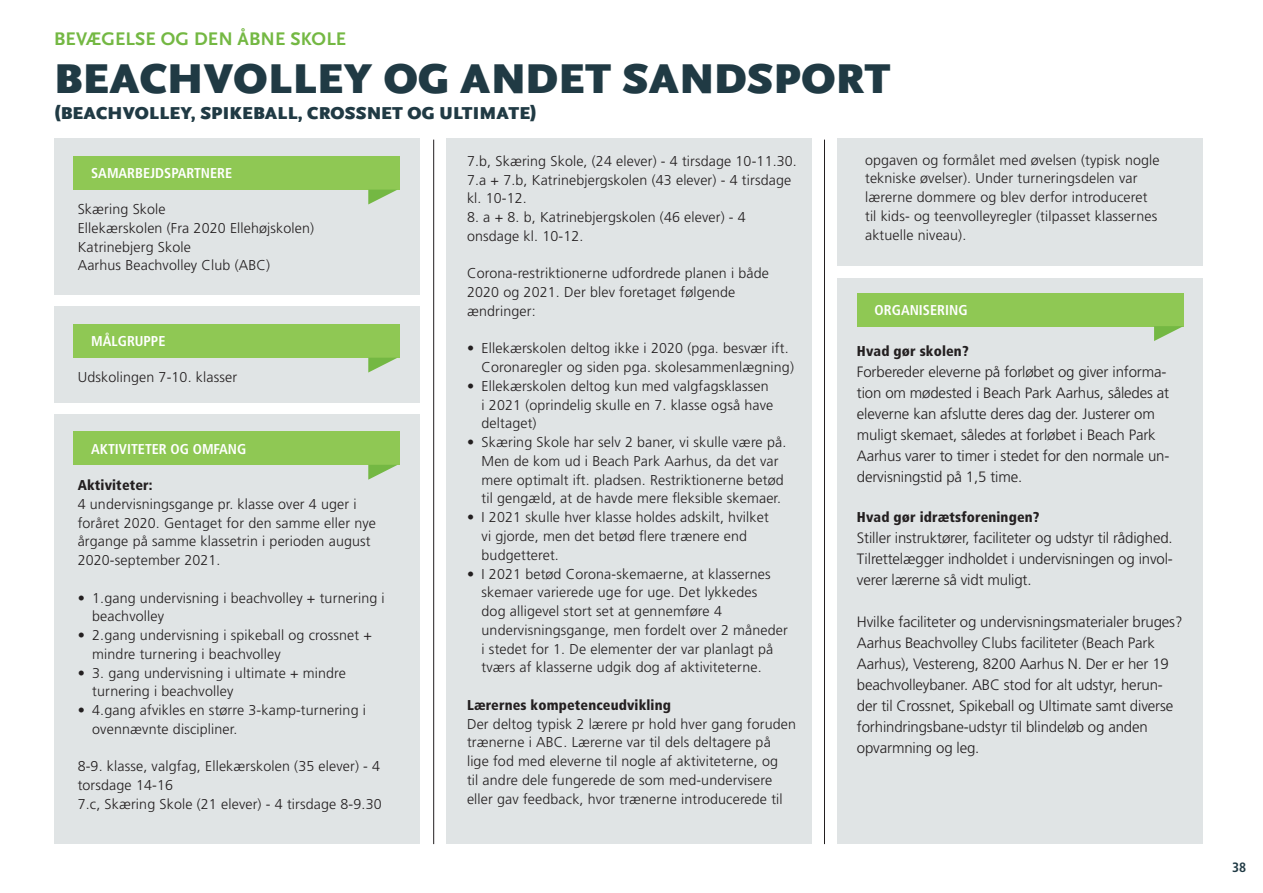
<style>
.page{position:relative;width:1263px;height:893px;background:#fff}
.page>*{position:absolute;margin:0;border:0;box-sizing:border-box;transform-origin:0 0}
.t1{font:900 43.5px "Scala Sans OT";letter-spacing:.01em;color:#203a44}
.t2{font:700 19.05px "Scala Sans OT";letter-spacing:.01em;color:#74b843}
.t3{font:900 18px "Scala Sans OT";letter-spacing:.01em;color:#203a44}
.t4{font:300 15px/21px "Frutiger";letter-spacing:-.01em;color:#231f20}
.t5{font:300 14.25px/18.8px "Frutiger";letter-spacing:.01em;color:#231f20}
.t6{font:900 condensed 14.25px "Frutiger";letter-spacing:.01em;color:#231f20}
.t7{font:700 condensed 14.25px "Frutiger";color:#fff}
.t8{font:700 condensed 13.5px "Frutiger";color:#203a44}
</style>
<div class="page">
<div style="left:54px;top:138px;width:366px;height:156px;background:#e0e4e5"></div>
<div style="left:54px;top:306px;width:366px;height:97px;background:#e0e4e5"></div>
<div style="left:54px;top:415px;width:366px;height:429px;background:#e0e4e5"></div>
<div style="left:446px;top:139px;width:366px;height:705px;background:#e0e4e5"></div>
<div style="left:837px;top:138px;width:366px;height:128px;background:#e0e4e5"></div>
<div style="left:73px;top:156px;width:327px;height:34px;background:#8fc854"></div>
<div style="left:73px;top:324px;width:327px;height:34px;background:#8fc854"></div>
<div style="left:73px;top:431px;width:327px;height:34px;background:#8fc854"></div>
<svg style="left:368px;top:190px;width:29px;height:14px"></svg>
<svg style="left:368px;top:358px;width:29px;height:15px"></svg>
<svg style="left:368px;top:465px;width:29px;height:15px"></svg>
<hr style="left:433px;top:140px;width:1px;height:704px;background:#231f20">
<hr style="left:824px;top:140px;width:1px;height:704px;background:#231f20">
<div style="left:837px;top:279px;width:366px;height:565px;background:#e0e4e5"></div>
<div style="left:857px;top:293px;width:326px;height:33px;background:#8fc854"></div>
<svg style="left:1154px;top:326px;width:29px;height:15px"></svg>
<h2 class="t2" style="left:54px;top:28px;width:294px">BEVÆGELSE OG DEN ÅBNE SKOLE</h2>
<h1 class="t1" style="left:54px;top:54px;width:838px">BEACHVOLLEY OG ANDET SANDSPORT</h1>
<p class="t3" style="left:54px;top:102px;width:484px">(BEACHVOLLEY, SPIKEBALL, CROSSNET OG ULTIMATE)</p>
<p class="t7" style="left:91px;top:165px;width:143px">SAMARBEJDSPARTNERE</p>
<p class="t5" style="left:78px;top:200px;width:238px">Skæring Skole<br>Ellekærskolen (Fra 2020 Ellehøjskolen)<br>Katrinebjerg Skole<br>Aarhus Beachvolley Club (ABC)</p>
<p class="t7" style="left:91px;top:333px;width:76px">MÅLGRUPPE</p>
<p class="t5" style="left:78px;top:368px;width:161px">Udskolingen 7-10. klasser</p>
<p class="t7" style="left:91px;top:440px;width:157px">AKTIVITETER OG OMFANG</p>
<p class="t6" style="left:78px;top:477px;width:76px">Aktiviteter:</p>
<p class="t5" style="left:78px;top:495px;width:300px">4 undervisningsgange pr. klasse over 4 uger i foråret 2020. Gentaget for den samme eller nye årgange på samme klassetrin i perioden august 2020-september 2021.</p>
<p class="t5" style="left:92px;top:589px;width:294px;text-indent:-15px">• 1.gang undervisning i beachvolley + turnering i beachvolley</p>
<p class="t5" style="left:92px;top:626px;width:281px;text-indent:-15px">• 2.gang undervisning i spikeball og crossnet + mindre turnering i beachvolley</p>
<p class="t5" style="left:92px;top:664px;width:255px;text-indent:-15px">• 3. gang undervisning i ultimate + mindre turnering i beachvolley</p>
<p class="t5" style="left:92px;top:701px;width:275px;text-indent:-15px">• 4.gang afvikles en større 3-kamp-turnering i ovennævnte discipliner.</p>
<p class="t5" style="left:78px;top:757px;width:305px">8-9. klasse, valgfag, Ellekærskolen (35 elever) - 4 torsdage 14-16<br>7.c, Skæring Skole (21 elever) - 4 tirsdage 8-9.30</p>
<p class="t5" style="left:467px;top:152px;width:331px">7.b, Skæring Skole, (24 elever) - 4 tirsdage 10-11.30.<br>7.a + 7.b, Katrinebjergskolen (43 elever) - 4 tirsdage kl. 10-12.</p>
<p class="t5" style="left:467px;top:208px;width:280px">8. a + 8. b, Katrinebjergskolen (46 elever) - 4 onsdage kl. 10-12.</p>
<p class="t5" style="left:467px;top:264px;width:303px">Corona-restriktionerne udfordrede planen i både<br>2020 og 2021. Der blev foretaget følgende ændringer:</p>
<p class="t5" style="left:482px;top:339px;width:314px;text-indent:-15px">• Ellekærskolen deltog ikke i 2020 (pga. besvær ift.<br>Coronaregler og siden pga. skolesammenlægning)</p>
<p class="t5" style="left:482px;top:377px;width:293px;text-indent:-15px">• Ellekærskolen deltog kun med valgfagsklassen i 2021 (oprindelig skulle en 7. klasse også have deltaget)</p>
<p class="t5" style="left:482px;top:433px;width:306px;text-indent:-15px">• Skæring Skole har selv 2 baner, vi skulle være på.<br>Men de kom ud i Beach Park Aarhus, da det var mere optimalt ift. pladsen. Restriktionerne betød til gengæld, at de havde mere fleksible skemaer.</p>
<p class="t5" style="left:482px;top:508px;width:289px;text-indent:-15px">• I 2021 skulle hver klasse holdes adskilt, hvilket vi gjorde, men det betød flere trænere end budgetteret.</p>
<p class="t5" style="left:482px;top:564px;width:308px;text-indent:-15px">• I 2021 betød Corona-skemaerne, at klassernes skemaer varierede uge for uge. Det lykkedes<br>dog alligevel stort set at gennemføre 4 undervisningsgange, men fordelt over 2 måneder i stedet for 1. De elementer der var planlagt på tværs af klasserne udgik dog af aktiviteterne.</p>
<p class="t6" style="left:467px;top:696px;width:205px">Lærernes kompetenceudvikling</p>
<p class="t5" style="left:467px;top:714px;width:331px">Der deltog typisk 2 lærere pr hold hver gang foruden trænerne i ABC. Lærerne var til dels deltagere på lige fod med eleverne til nogle af aktiviteterne, og<br>til andre dele fungerede de som med-undervisere eller gav feedback, hvor trænerne introducerede til</p>
<p class="t5" style="left:865px;top:151px;width:296px">opgaven og formålet med øvelsen (typisk nogle tekniske øvelser). Under turneringsdelen var lærerne dommere og blev derfor introduceret til kids- og teenvolleyregler (tilpasset klassernes aktuelle niveau).</p>
<p class="t7" style="left:875px;top:302px;width:94px">ORGANISERING</p>
<p class="t6" style="left:857px;top:343px;width:113px">Hvad gør skolen?</p>
<p class="t4" style="left:857px;top:362px;width:314px">Forbereder eleverne på forløbet og giver informa&shy;tion om mødested i Beach Park Aarhus, således at eleverne kan afslutte deres dag der. Justerer om muligt skemaet, således at forløbet i Beach Park Aarhus varer to timer i stedet for den normale un&shy;dervisningstid på 1,5 time.</p>
<p class="t6" style="left:857px;top:509px;width:184px">Hvad gør idrætsforeningen?</p>
<p class="t4" style="left:857px;top:528px;width:317px;text-align:justify">Stiller instruktører, faciliteter og udstyr til rådighed.<br>Tilrettelægger indholdet i undervisningen og invol&shy;verer lærerne så vidt muligt.</p>
<p class="t4" style="left:857px;top:612px;width:327px">Hvilke faciliteter og undervisningsmaterialer bruges?<br>Aarhus Beachvolley Clubs faciliteter (Beach Park Aarhus), Vestereng, 8200 Aarhus N. Der er her 19 beachvolleybaner. ABC stod for alt udstyr, herun&shy;der til Crossnet, Spikeball og Ultimate samt diverse forhindringsbane-udstyr til blindeløb og anden opvarmning og leg.</p>
<p class="t8" style="left:1232px;top:860px;width:15px">38</p>
</div>
